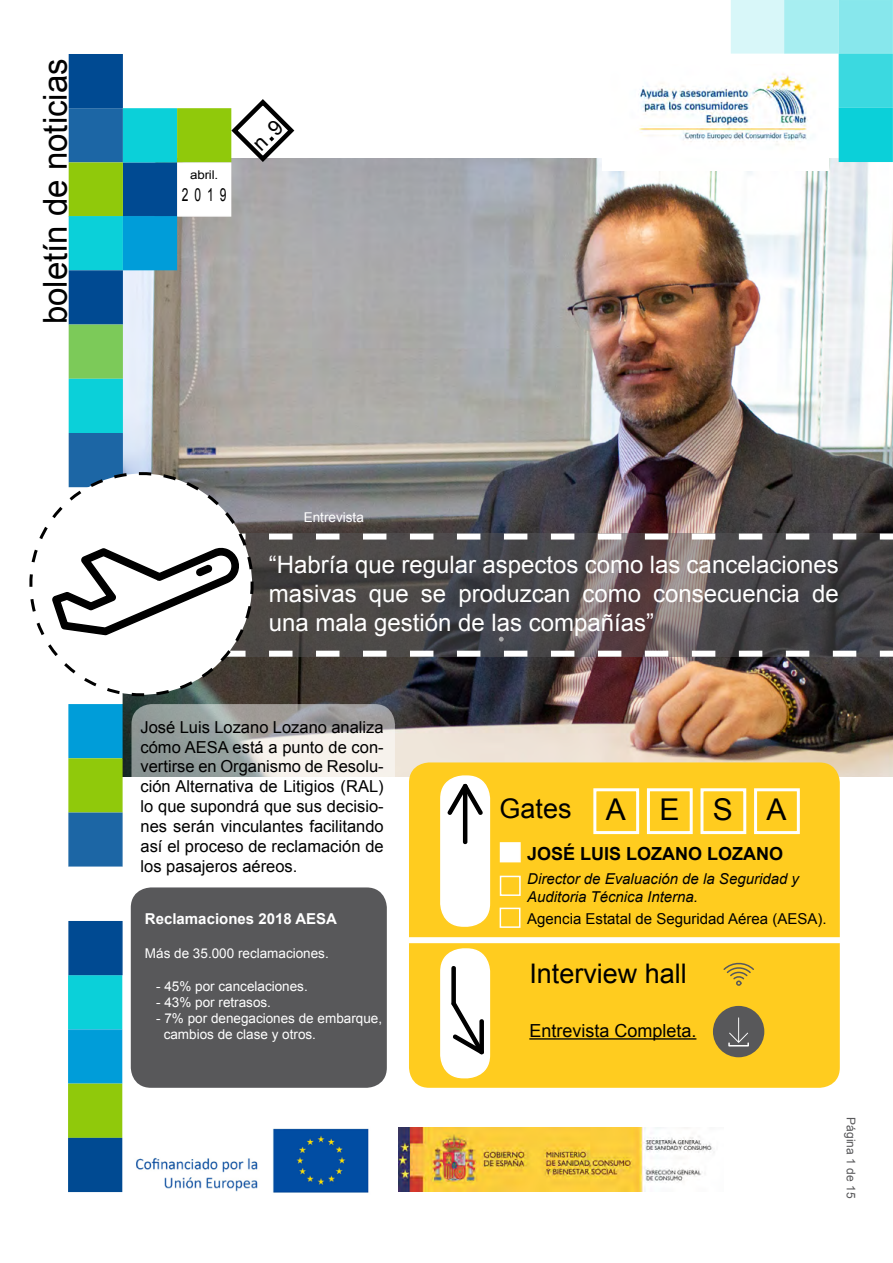
<style>
.page{position:relative;width:893px;height:1263px;background:#fff}
.page>*{position:absolute;margin:0;border:0;box-sizing:border-box;transform-origin:0 0}
.t1{font:33px "Arial";color:#000}
.t2{font:30px "Arial";color:#000}
.t3{font:27px "Arial";color:#000}
.t4{font:24px/28.8px "Arial";color:#fff;text-align:justify}
.t5{font:700 18px "Arial";color:#000}
.t6{font:18px "Arial";color:#000}
.t7{font:18px "Arial";color:#000;scale:.67 1}
.t8{font:16.5px/19.8px "Arial";color:#000;text-align:justify}
.t9{font:italic 15px/18px "Arial";color:#000}
.t10{font:15px "Arial";color:#000}
.t11{font:700 15px "Arial";color:#fff}
.t12{font:13.5px/16.2px "Arial";color:#fff}
.t13{font:12px "Arial";color:#58585a}
.t14{font:12px "Arial";letter-spacing:-.01em;color:#000;scale:1.11 1}
</style>
<div class="page">
<img style="left:123px;top:158px;width:770px;height:619px">
<div style="left:123px;top:162px;width:54px;height:55px;background:#004a92"></div>
<div style="left:69px;top:108px;width:54px;height:54px;background:#1c66a5;border:2px solid #1c66a5"></div>
<div style="left:69px;top:54px;width:54px;height:54px;background:#004a92"></div>
<div style="left:123px;top:108px;width:54px;height:54px;background:#0bd0d9"></div>
<div style="left:177px;top:108px;width:54px;height:54px;background:#90c90b;border:2px solid #90c90b"></div>
<div style="left:177px;top:162px;width:54px;height:55px;background:#fff;border:2px solid #fff"></div>
<div style="left:69px;top:162px;width:54px;height:55px;background:#90c90b;border:2px solid #90c90b"></div>
<div style="left:69px;top:216px;width:54px;height:54px;background:#0bd0d9;border:2px solid #0bd0d9"></div>
<div style="left:69px;top:270px;width:54px;height:55px;background:#004a92;border:2px solid #004a92"></div>
<div style="left:69px;top:325px;width:54px;height:54px;background:#7cca59;border:2px solid #7cca59"></div>
<div style="left:69px;top:379px;width:54px;height:54px;background:#0bd0d9"></div>
<div style="left:68px;top:704px;width:55px;height:54px;background:#009dd9;border:2px solid #009dd9"></div>
<div style="left:69px;top:433px;width:54px;height:54px;background:#1c66a5"></div>
<div style="left:68px;top:758px;width:55px;height:54px;background:#90c90b;border:2px solid #90c90b"></div>
<div style="left:68px;top:812px;width:55px;height:55px;background:#1c66a5;border:2px solid #1c66a5"></div>
<div style="left:68px;top:975px;width:54px;height:54px;background:#0bd0d9;border:2px solid #0bd0d9"></div>
<div style="left:68px;top:1029px;width:54px;height:54px;background:#009dd9;border:2px solid #009dd9"></div>
<div style="left:68px;top:1083px;width:54px;height:55px;background:#90c90b;border:2px solid #90c90b"></div>
<div style="left:68px;top:1138px;width:54px;height:54px;background:#004a92"></div>
<div style="left:68px;top:921px;width:55px;height:54px;background:#004a92;border:2px solid #004a92"></div>
<div style="left:839px;top:0;width:54px;height:54px;background:#87e7ec"></div>
<div style="left:839px;top:54px;width:54px;height:54px;background:#3bd9e0;border:2px solid #0bd0d9"></div>
<div style="left:839px;top:109px;width:53px;height:52px;background:#0bd0d9"></div>
<div style="left:839px;top:108px;width:54px;height:54px;border:2px solid #0bd0d9"></div>
<div style="left:731px;top:0;width:54px;height:54px;background:#d8f7f9"></div>
<div style="left:784px;top:0;width:55px;height:54px;background:#a7eef1;border:2px solid #6de3e8"></div>
<div style="left:123px;top:216px;width:54px;height:54px;background:#009dd9"></div>
<img style="left:399px;top:1128px;width:314px;height:63px">
<img style="left:136px;top:1123px;width:240px;height:78px">
<img style="left:603px;top:73px;width:226px;height:97px">
<div style="left:411px;top:765px;width:426px;height:320px;background:#ffcc1f;border-radius:18px"></div>
<div style="left:409px;top:762px;width:431px;height:326px;border:4px solid #ffcc1f;border-radius:18px"></div>
<div style="left:409px;top:937px;width:435px;height:6px;background:#fff"></div>
<div style="left:441px;top:776px;width:48px;height:150px;background:#fff;border-radius:22px"></div>
<div style="left:440px;top:775px;width:50px;height:152px;border:2px solid #fff;border-radius:22px"></div>
<div style="left:463px;top:784px;width:4px;height:60px;border:2px solid #000;border-radius:2px"></div>
<svg style="left:448px;top:783px;width:36px;height:33px"></svg>
<div style="left:441px;top:949px;width:48px;height:129px;background:#fff;border-radius:22px"></div>
<div style="left:440px;top:948px;width:50px;height:130px;border:2px solid #fff;border-radius:22px"></div>
<div style="left:593px;top:788px;width:46px;height:46px;border:3px solid #fff"></div>
<div style="left:647px;top:788px;width:46px;height:46px;border:3px solid #fff"></div>
<div style="left:700px;top:788px;width:46px;height:46px;border:3px solid #fff"></div>
<div style="left:754px;top:788px;width:46px;height:46px;border:3px solid #fff"></div>
<svg style="left:452px;top:1003px;width:32px;height:52px"></svg>
<div style="left:451px;top:966px;width:5px;height:40px;border:2px solid #000;border-radius:2px"></div>
<div style="left:500px;top:842px;width:21px;height:20px;background:#fff;border:2px solid #fff"></div>
<div style="left:500px;top:876px;width:21px;height:20px;border:2px solid #fff"></div>
<svg style="left:723px;top:962px;width:31px;height:24px"></svg>
<div style="left:500px;top:908px;width:20px;height:20px;border:2px solid #fff"></div>
<hr style="left:529px;top:1038px;width:167px;height:1px;background:#000">
<div style="left:713px;top:1006px;width:51px;height:51px;background:#58585a;border-radius:50%"></div>
<div style="left:728px;top:1042px;width:21px;height:4px;border:2px solid #fff"></div>
<svg style="left:729px;top:1017px;width:19px;height:26px"></svg>
<div style="left:133px;top:890px;width:252px;height:195px;background:#58585a;border-radius:18px"></div>
<div style="left:131px;top:887px;width:256px;height:201px;border:4px solid #58585a;border-radius:18px"></div>
<svg style="left:134px;top:706px;width:259px;height:168px"></svg>
<div style="left:131px;top:704px;width:264px;height:173px;border:4px solid #fff;border-radius:18px"></div>
<svg style="left:68px;top:464px;width:194px;height:240px"></svg>
<img style="left:29px;top:470px;width:864px;height:228px">
<svg style="left:228px;top:99px;width:70px;height:66px"></svg>
<h1 class="t1" style="left:33px;top:324px;width:267px;rotate:-90deg">boletín de noticias</h1>
<p class="t14" style="left:190px;top:167px;width:27px">abril.</p>
<p class="t7" style="left:182px;top:182px;width:69px">2019</p>
<p class="t12" style="left:304px;top:509px;width:62px">Entrevista</p>
<h3 class="t4" style="left:269px;top:550px;width:571px">“Habría que regular aspectos como las cancelaciones masivas que se produzcan como consecuencia de una mala gestión de las compañías”</h3>
<p class="t8" style="left:141px;top:717px;width:245px">José Luis Lozano Lozano analiza cómo AESA está a punto de con&shy;vertirse en Organismo de Resolu&shy;ción Alternativa de Litigios (RAL) lo que supondrá que sus decisio&shy;nes serán vinculantes facilitando así el proceso de reclamación de los pasajeros aéreos.</p>
<p class="t11" style="left:145px;top:908px;width:194px">Reclamaciones 2018 AESA</p>
<p class="t12" style="left:145px;top:945px;width:185px">Más de 35.000 reclamaciones.</p>
<p class="t12" style="left:156px;top:978px;width:153px">- 45% por cancelaciones.</p>
<p class="t12" style="left:156px;top:994px;width:116px">- 43% por retrasos.</p>
<p class="t12" style="left:164px;top:1010px;width:220px;text-indent:-8px">- 7% por denegaciones de embarque, cambios de clase y otros.</p>
<h3 class="t3" style="left:500px;top:790px;width:74px">Gates</h3>
<h2 class="t2" style="left:606px;top:789px;width:182px">AESA</h2>
<p class="t5" style="left:527px;top:841px;width:258px">JOSÉ LUIS LOZANO LOZANO</p>
<p class="t9" style="left:527px;top:870px;width:273px">Director de Evaluación de la Seguridad y<br>Auditoria Técnica Interna.</p>
<p class="t10" style="left:527px;top:908px;width:301px">Agencia Estatal de Seguridad Aérea (AESA).</p>
<h3 class="t3" style="left:529px;top:955px;width:159px">Interview hall</h3>
<p class="t6" style="left:529px;top:1018px;width:169px">Entrevista Completa.</p>
<p class="t13" style="left:859px;top:1117px;width:82px;rotate:90deg">Página 1 de 15</p>
</div>
